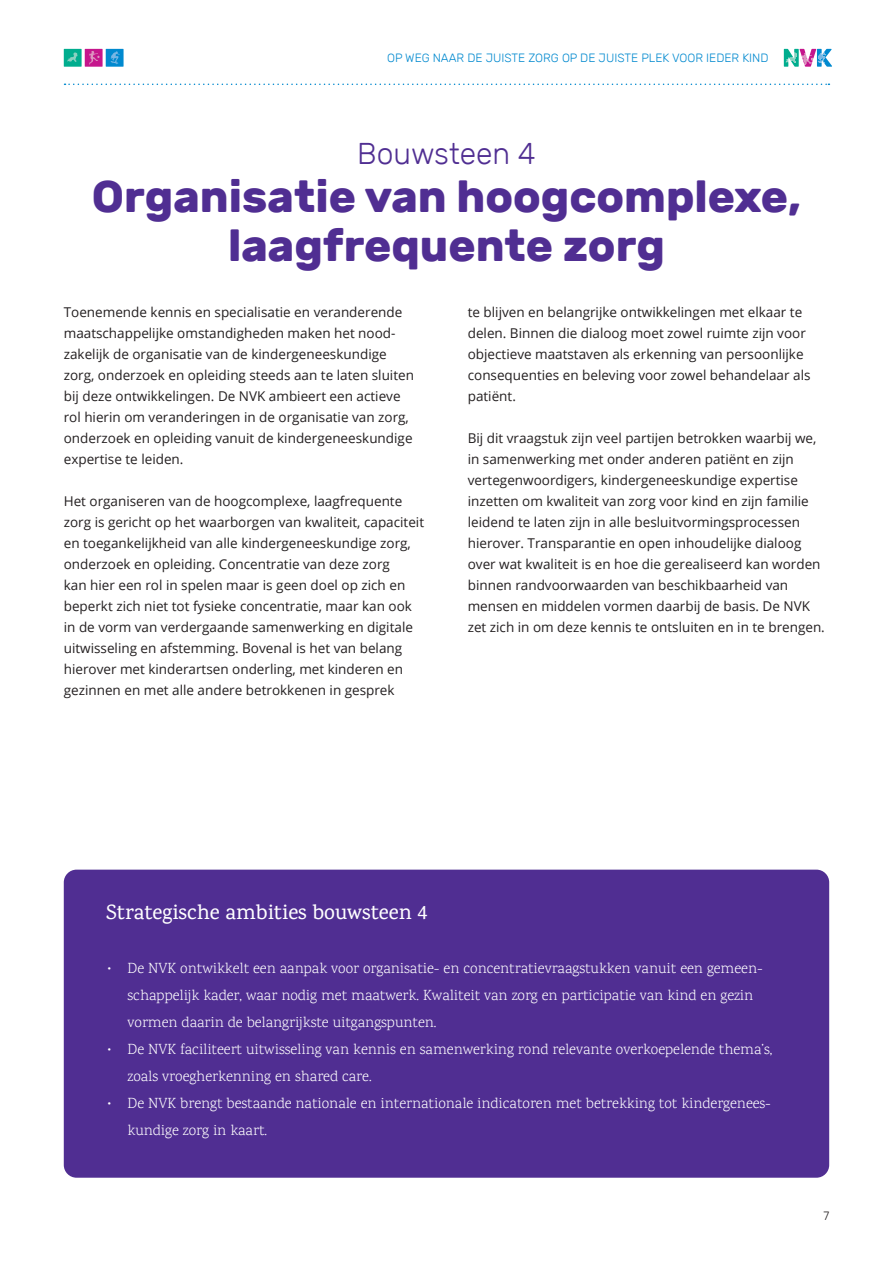
<style>
.page{position:relative;width:893px;height:1263px;background:#fff}
.page>*{position:absolute;margin:0;border:0;box-sizing:border-box;transform-origin:0 0}
.t1{font:700 45px/49.5px "Rubik";color:#502e92;text-align:center}
.t2{font:300 30px "Rubik";color:#502e92}
.t3{font:500 21px "Karma";color:#fff}
.t4{font:300 15px/27px "Karma";color:#fff}
.t5{font:13.5px/21px "Open Sans";color:#231f20}
.t6{font:300 12px "Rubik";color:#0089cf}
.t7{font:300 12px "Rubik";color:#231f20}
</style>
<div class="page">
<svg style="left:784px;top:49px;width:48px;height:18px"></svg>
<div style="left:64px;top:49px;width:18px;height:18px;background:#00ad8e"></div>
<div style="left:85px;top:49px;width:18px;height:18px;background:#c5168c"></div>
<div style="left:106px;top:49px;width:18px;height:18px;background:#0089cf"></div>
<svg style="left:67px;top:52px;width:11px;height:10px"></svg>
<svg style="left:111px;top:51px;width:9px;height:13px"></svg>
<svg style="left:89px;top:51px;width:11px;height:14px"></svg>
<svg style="left:65px;top:84px;width:764px;height:1px"></svg>
<div style="left:64px;top:870px;width:765px;height:308px;background:#502e92;border-radius:13px"></div>
<p class="t6" style="left:387px;top:51px;width:383px">OP WEG NAAR DE JUISTE ZORG OP DE JUISTE PLEK VOOR IEDER KIND</p>
<h2 class="t2" style="left:357px;top:136px;width:180px">Bouwsteen 4</h2>
<h1 class="t1" style="left:92px;top:171px;width:710px">Organisatie van hoogcomplexe, laagfrequente zorg</h1>
<p class="t5" style="left:64px;top:301px;width:352px">Toenemende kennis en specialisatie en veranderende maatschappelijke omstandigheden maken het nood&shy;zakelijk de organisatie van de kindergeneeskundige zorg, onderzoek en opleiding steeds aan te laten sluiten bij deze ontwikkelingen. De NVK ambieert een actieve rol hierin om veranderingen in de organisatie van zorg, onderzoek en opleiding vanuit de kindergeneeskundige expertise te leiden.</p>
<p class="t5" style="left:64px;top:490px;width:362px">Het organiseren van de hoogcomplexe, laagfrequente zorg is gericht op het waarborgen van kwaliteit, capaciteit en toegankelijkheid van alle kindergeneeskundige zorg, onderzoek en opleiding. Concentratie van deze zorg<br>kan hier een rol in spelen maar is geen doel op zich en beperkt zich niet tot fysieke concentratie, maar kan ook in de vorm van verdergaande samenwerking en digitale uitwisseling en afstemming. Bovenal is het van belang hierover met kinderartsen onderling, met kinderen en gezinnen en met alle andere betrokkenen in gesprek</p>
<p class="t5" style="left:468px;top:301px;width:344px">te blijven en belangrijke ontwikkelingen met elkaar te delen. Binnen die dialoog moet zowel ruimte zijn voor objectieve maatstaven als erkenning van persoonlijke consequenties en beleving voor zowel behandelaar als patiënt.</p>
<p class="t5" style="left:468px;top:427px;width:359px">Bij dit vraagstuk zijn veel partijen betrokken waarbij we, in samenwerking met onder anderen patiënt en zijn vertegenwoordigers, kindergeneeskundige expertise inzetten om kwaliteit van zorg voor kind en zijn familie leidend te laten zijn in alle besluitvormingsprocessen hierover. Transparantie en open inhoudelijke dialoog over wat kwaliteit is en hoe die gerealiseerd kan worden binnen randvoorwaarden van beschikbaarheid van mensen en middelen vormen daarbij de basis. De NVK zet zich in om deze kennis te ontsluiten en in te brengen.</p>
<h3 class="t3" style="left:106px;top:900px;width:323px">Strategische ambities bouwsteen 4</h3>
<p class="t4" style="left:128px;top:956px;width:637px;text-indent:-21px">• De NVK ontwikkelt een aanpak voor organisatie- en concentratievraagstukken vanuit een gemeen&shy;schappelijk kader, waar nodig met maatwerk. Kwaliteit van zorg en participatie van kind en gezin vormen daarin de belangrijkste uitgangspunten.</p>
<p class="t4" style="left:128px;top:1037px;width:646px;text-indent:-21px">• De NVK faciliteert uitwisseling van kennis en samenwerking rond relevante overkoepelende thema’s, zoals vroegherkenning en shared care.</p>
<p class="t4" style="left:128px;top:1091px;width:645px;text-indent:-21px">• De NVK brengt bestaande nationale en internationale indicatoren met betrekking tot kindergenees&shy;kundige zorg in kaart.</p>
<p class="t7" style="left:823px;top:1209px;width:7px">7</p>
</div>
